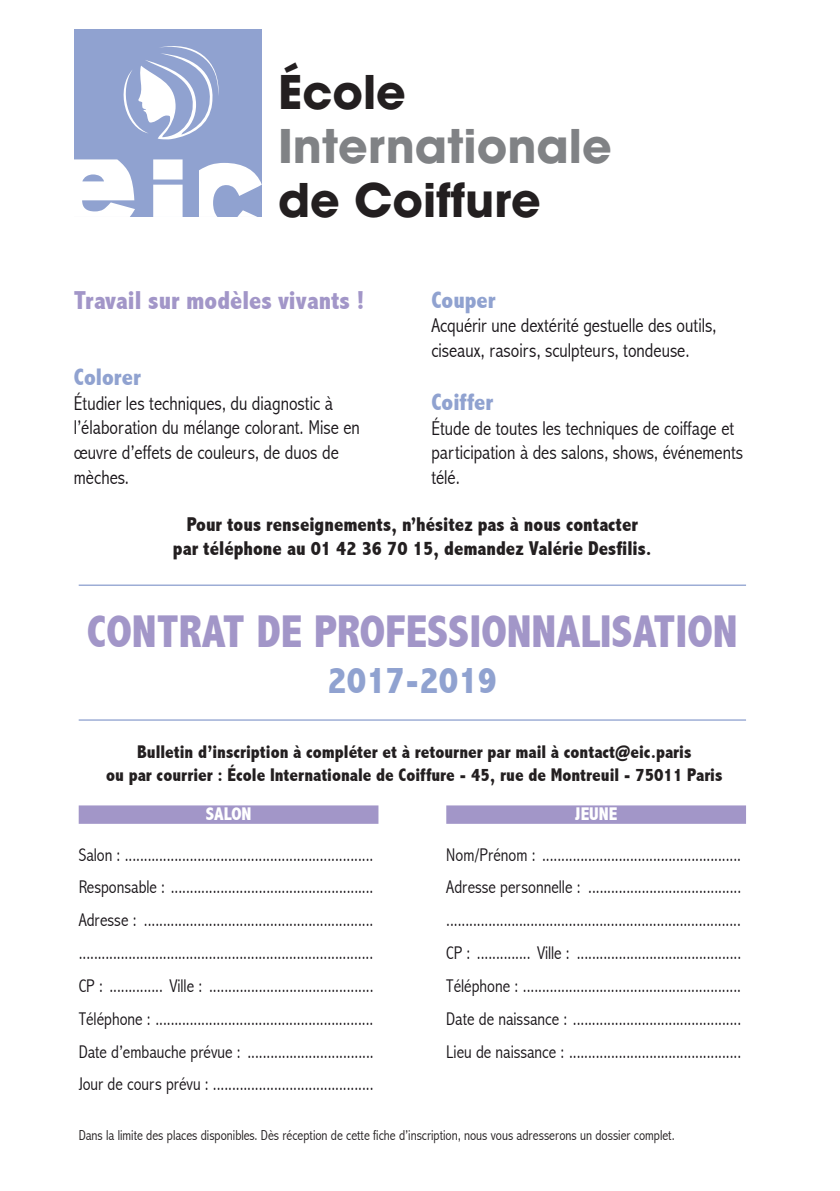
<style>
.page{position:relative;width:840px;height:1191px;background:#fff}
.page>*{position:absolute;margin:0;border:0;box-sizing:border-box;transform-origin:0 0}
.t1{font:800 condensed 46px "Abadi";color:#a296c8}
.t2{font:700 46px "Avant Garde";color:#231f20}
.t3{font:700 46px "Avant Garde";color:#808285}
.t4{font:800 condensed 38px "Abadi";color:#90a2d0}
.t5{font:800 condensed 26px "Abadi";color:#a296c8}
.t6{font:800 condensed 24px "Abadi";color:#90a2d0}
.t7{font:300 condensed 20px/24.4px "Abadi";color:#1a161a}
.t8{font:800 condensed 20px/24px "Abadi";color:#231f20;text-align:center}
.t9{font:300 condensed 18.4px/32.8px "Abadi";color:#1a161a;text-align:justify}
.t10{font:800 condensed 18.4px/22px "Abadi";color:#231f20;text-align:center}
.t11{font:800 condensed 18.4px "Abadi";color:#fff}
.t12{font:300 condensed 14.4px "Abadi";color:#231f20}
</style>
<div class="page">
<hr style="left:79px;top:584px;width:666px;height:2px;background:#90a2d0">
<hr style="left:79px;top:719px;width:666px;height:1px;background:#90a2d0">
<div style="left:79px;top:805px;width:299px;height:19px;background:#a296c8"></div>
<div style="left:446px;top:805px;width:299px;height:19px;background:#a296c8"></div>
<div style="left:74px;top:29px;width:187px;height:188px;background:#90a2d0"></div>
<svg style="left:74px;top:159px;width:61px;height:58px"></svg>
<svg style="left:153px;top:159px;width:29px;height:58px;background:#f3f5fa"></svg>
<svg style="left:199px;top:163px;width:63px;height:54px"></svg>
<svg style="left:123px;top:46px;width:96px;height:94px"></svg>
<h1 class="t2" style="left:278px;top:62px;width:129px">École</h1>
<h1 class="t3" style="left:278px;top:116px;width:335px">Internationale</h1>
<h1 class="t2" style="left:278px;top:170px;width:264px">de Coiffure</h1>
<h3 class="t6" style="left:431px;top:286px;width:66px">Couper</h3>
<p class="t7" style="left:431px;top:313px;width:286px">Acquérir une dextérité gestuelle des outils, ciseaux, rasoirs, sculpteurs, tondeuse.</p>
<h3 class="t6" style="left:431px;top:388px;width:63px">Coiffer</h3>
<p class="t7" style="left:431px;top:416px;width:313px">Étude de toutes les techniques de coiffage et participation à des salons, shows, événements télé.</p>
<h3 class="t5" style="left:74px;top:285px;width:292px">Travail sur modèles vivants !</h3>
<h3 class="t6" style="left:74px;top:363px;width:68px">Colorer</h3>
<p class="t7" style="left:74px;top:391px;width:287px">Étudier les techniques, du diagnostic à l’élaboration du mélange colorant. Mise en œuvre d’effets de couleurs, de duos de mèches.</p>
<p class="t8" style="left:173px;top:512px;width:480px">Pour tous renseignements, n’hésitez pas à nous contacter par téléphone au 01 42 36 70 15, demandez Valérie Desfilis.</p>
<h1 class="t1" style="left:87px;top:605px;width:652px">CONTRAT DE PROFESSIONNALISATION</h1>
<h2 class="t4" style="left:327px;top:658px;width:171px">2017-2019</h2>
<p class="t10" style="left:106px;top:741px;width:617px">Bulletin d’inscription à compléter et à retourner par mail à contact@eic.paris<br>ou par courrier : École Internationale de Coiffure - 45, rue de Montreuil - 75011 Paris</p>
<p class="t11" style="left:205px;top:803px;width:47px">SALON</p>
<p class="t9" style="left:79px;top:838px;width:296px">Salon : .................................................................<br>Responsable : .....................................................<br>Adresse : ............................................................ .............................................................................<br>CP : .............. Ville : ...........................................<br>Téléphone : .........................................................<br>Date d’embauche prévue : .................................<br>Jour de cours prévu : ..........................................</p>
<p class="t11" style="left:574px;top:803px;width:44px">JEUNE</p>
<p class="t9" style="left:446px;top:838px;width:296px">Nom/Prénom : ....................................................<br>Adresse personnelle : ........................................ .............................................................................<br>CP : .............. Ville : ...........................................<br>Téléphone : .........................................................<br>Date de naissance : ............................................<br>Lieu de naissance : .............................................</p>
<p class="t12" style="left:79px;top:1127px;width:597px">Dans la limite des places disponibles. Dès réception de cette fiche d’inscription, nous vous adresserons un dossier complet.</p>
</div>
